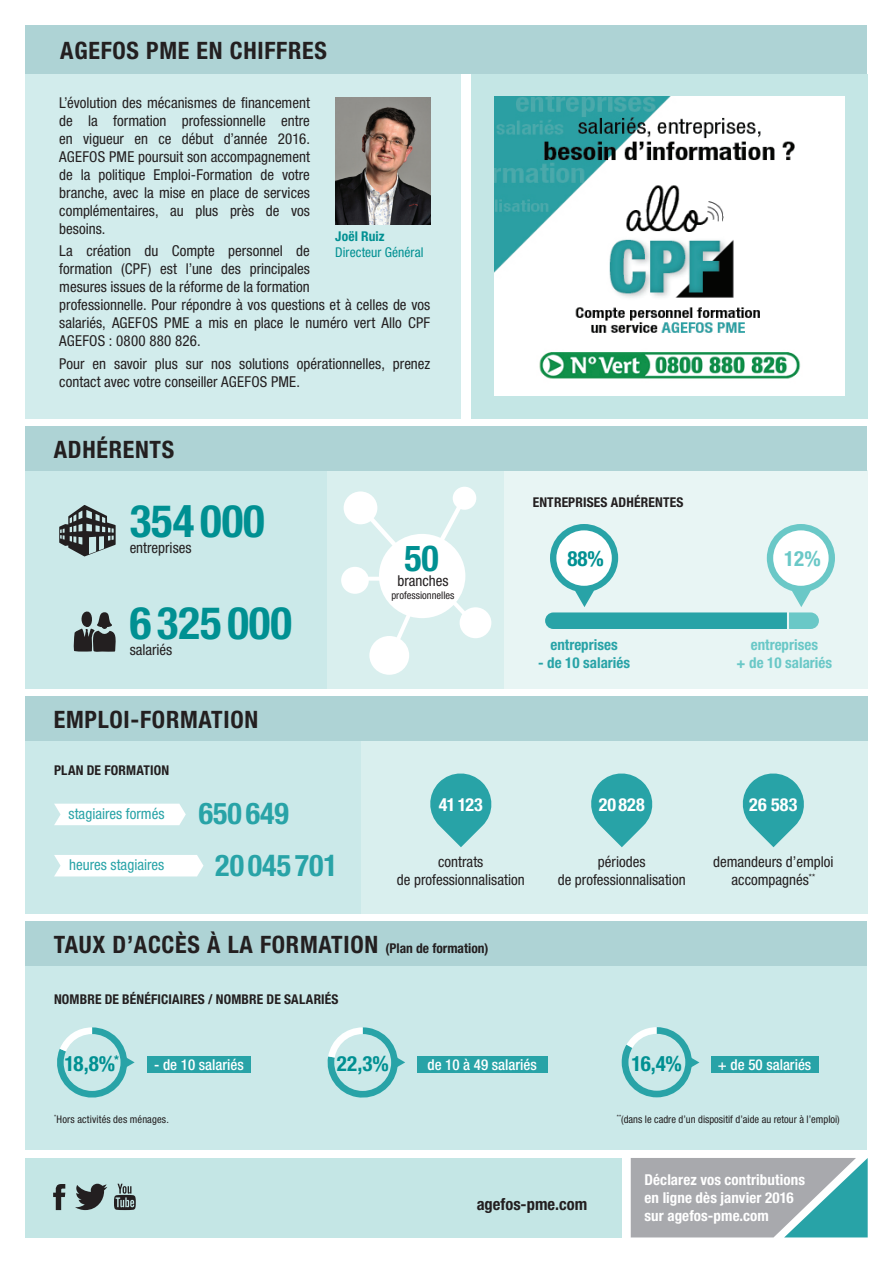
<style>
.page{position:relative;width:893px;height:1263px;background:#fff}
.page>*{position:absolute;margin:0;border:0;box-sizing:border-box;transform-origin:0 0}
.t1{font:700 condensed 45px "Helvetica Neue LT Std";color:#009092}
.t2{font:700 condensed 36px "Helvetica Neue LT Std";color:#009092}
.t3{font:700 condensed 30px "Helvetica Neue LT Std";color:#28a3a7}
.t4{font:700 condensed 24px "Helvetica Neue LT Std";letter-spacing:.03em;color:#231f20}
.t5{font:700 condensed 21px "Helvetica Neue LT Std";letter-spacing:-.02em;color:#009092}
.t6{font:700 condensed 21px "Helvetica Neue LT Std";color:#6ac8c7}
.t7{font:700 condensed 18px "Helvetica Neue LT Std";letter-spacing:.01em;color:#fff}
.t8{font:700 condensed 16.5px "Helvetica Neue LT Std";color:#231f20}
.t9{font:condensed 15px/18px "Helvetica Neue LT Std";color:#231f20;text-align:center}
.t10{font:700 condensed 15px/18px "Helvetica Neue LT Std";letter-spacing:.005em;color:#fff}
.t11{font:500 condensed 15px "Helvetica Neue LT Std";color:#fff}
.t12{font:condensed 15px "Helvetica Neue LT Std";color:#28a3a7}
.t13{font:700 condensed 15px "Helvetica Neue LT Std";color:#28a3a7}
.t14{font:700 condensed 15px/18px "Helvetica Neue LT Std";color:#6ac8c7;text-align:center}
.t15{font:700 condensed 13.5px "Helvetica Neue LT Std";letter-spacing:.01em;color:#231f20}
.t16{font:condensed 13.5px "Helvetica Neue LT Std";letter-spacing:.005em;color:#009092}
.t17{font:700 condensed 13.5px "Helvetica Neue LT Std";letter-spacing:.01em;color:#009092}
.t18{font:condensed 10.5px "Helvetica Neue LT Std";color:#231f20}
.s1{font-weight:700;font-size:30px}
.s2{font-size:13.5px}
</style>
<div class="page">
<div style="left:26px;top:74px;width:435px;height:344px;background:#d2ecec"></div>
<div style="left:471px;top:74px;width:396px;height:344px;background:#c4e6e5"></div>
<div style="left:26px;top:1158px;width:596px;height:79px;background:#c4e6e5"></div>
<div style="left:26px;top:966px;width:841px;height:184px;background:#cbe9e9"></div>
<div style="left:26px;top:922px;width:841px;height:44px;background:#aed3d5"></div>
<div style="left:361px;top:740px;width:506px;height:174px;background:#d9efee"></div>
<div style="left:26px;top:740px;width:335px;height:174px;background:#cbe9e9"></div>
<div style="left:25px;top:696px;width:842px;height:44px;background:#aed3d5"></div>
<div style="left:26px;top:26px;width:841px;height:48px;background:#aed3d5"></div>
<svg style="left:631px;top:1158px;width:237px;height:79px;background:#95acb0"></svg>
<svg style="left:114px;top:1184px;width:22px;height:26px"></svg>
<svg style="left:53px;top:1184px;width:12px;height:26px"></svg>
<svg style="left:75px;top:1184px;width:32px;height:26px"></svg>
<img style="left:335px;top:98px;width:95px;height:126px">
<div style="left:147px;top:1056px;width:104px;height:17px;background:#28a3a7"></div>
<div style="left:417px;top:1056px;width:130px;height:17px;background:#28a3a7"></div>
<div style="left:711px;top:1056px;width:107px;height:17px;background:#28a3a7"></div>
<svg style="left:54px;top:804px;width:132px;height:21px"></svg>
<svg style="left:622px;top:1027px;width:77px;height:70px;background:#8fcfd1"></svg>
<svg style="left:54px;top:855px;width:149px;height:21px"></svg>
<svg style="left:26px;top:426px;width:841px;height:263px;background:#cde6e6"></svg>
<svg style="left:52px;top:1027px;width:83px;height:75px;background:#9ed6d7"></svg>
<div style="left:64px;top:1034px;width:57px;height:57px;background:#cbe9e9;border-radius:50%"></div>
<svg style="left:325px;top:1027px;width:80px;height:73px;background:#9bd4d6"></svg>
<img style="left:494px;top:96px;width:350px;height:300px">
<div style="left:334px;top:1034px;width:57px;height:57px;background:#cbe9e9;border-radius:50%"></div>
<div style="left:628px;top:1034px;width:57px;height:57px;background:#cbe9e9;border-radius:50%"></div>
<svg style="left:427px;top:770px;width:67px;height:77px;background:#6dc0c2"></svg>
<svg style="left:588px;top:770px;width:67px;height:77px;background:#6dc0c2"></svg>
<svg style="left:740px;top:770px;width:67px;height:77px;background:#6dc0c2"></svg>
<h3 class="t4" style="left:60px;top:36px;width:268px">AGEFOS PME EN CHIFFRES</h3>
<p class="t9" style="left:59px;top:94px;width:252px;text-align:justify">L’évolution des mécanismes de financement de la formation professionnelle entre en vigueur en ce début d’année 2016.<br>AGEFOS PME poursuit son accompagnement de la politique Emploi-Formation de votre branche, avec la mise en place de services complémentaires, au plus près de vos besoins.</p>
<p class="t9" style="left:59px;top:242px;width:373px;text-align:left">La création du Compte personnel de<br>formation (CPF) est l’une des principales<br>mesures issues de la réforme de la formation<br>professionnelle. Pour répondre à vos questions et à celles de vos salariés, AGEFOS PME a mis en place le numéro vert Allo CPF AGEFOS : 0800 880 826.</p>
<p class="t9" style="left:59px;top:354px;width:373px;text-align:left">Pour en savoir plus sur nos solutions opérationnelles, prenez contact avec votre conseiller AGEFOS PME.</p>
<p class="t17" style="left:335px;top:228px;width:51px">Joël Ruiz</p>
<p class="t16" style="left:335px;top:245px;width:90px">Directeur Général</p>
<h3 class="t4" style="left:54px;top:434px;width:122px">ADHÉRENTS</h3>
<h1 class="t1" style="left:130px;top:494px;width:137px">354 000</h1>
<p class="t9" style="left:130px;top:538px;width:63px">entreprises</p>
<h1 class="t1" style="left:130px;top:596px;width:164px">6 325 000</h1>
<p class="t9" style="left:130px;top:640px;width:44px">salariés</p>
<h3 class="t4" style="left:54px;top:704px;width:206px">EMPLOI-FORMATION</h3>
<p class="t15" style="left:54px;top:762px;width:117px">PLAN DE FORMATION</p>
<p class="t12" style="left:69px;top:805px;width:222px">stagiaires formés <span class="s1">650 649</span></p>
<h3 class="t3" style="left:215px;top:847px;width:124px">20 045 701</h3>
<p class="t12" style="left:69px;top:856px;width:97px">heures stagiaires</p>
<h2 class="t2" style="left:404px;top:536px;width:36px">50</h2>
<p class="t9" style="left:397px;top:572px;width:53px">branches</p>
<p class="t18" style="left:391px;top:589px;width:64px">professionnelles</p>
<p class="t15" style="left:533px;top:494px;width:152px">ENTREPRISES ADHÉRENTES</p>
<h3 class="t5" style="left:567px;top:546px;width:38px">88%</h3>
<h3 class="t6" style="left:784px;top:546px;width:38px">12%</h3>
<p class="t13" style="left:550px;top:636px;width:69px">entreprises</p>
<p class="t13" style="left:538px;top:654px;width:94px">- de 10 salariés</p>
<p class="t14" style="left:737px;top:636px;width:97px">entreprises<br>+ de 10 salariés</p>
<p class="t7" style="left:439px;top:794px;width:46px">41 123</p>
<p class="t7" style="left:599px;top:794px;width:47px">20 828</p>
<p class="t7" style="left:749px;top:794px;width:50px">26 583</p>
<p class="t9" style="left:397px;top:852px;width:129px">contrats<br>de professionnalisation</p>
<p class="t9" style="left:558px;top:852px;width:129px">périodes<br>de professionnalisation</p>
<p class="t9" style="left:713px;top:852px;width:122px">demandeurs d’emploi accompagnés<sup>**</sup></p>
<h3 class="t4" style="left:54px;top:930px;width:436px">TAUX D’ACCÈS À LA FORMATION <span class="s2">(Plan de formation)</span></h3>
<p class="t15" style="left:54px;top:991px;width:286px">NOMBRE DE BÉNÉFICIAIRES / NOMBRE DE SALARIÉS</p>
<h3 class="t5" style="left:65px;top:1051px;width:56px">18,8%<sup>*</sup></h3>
<p class="t11" style="left:154px;top:1056px;width:91px">- de 10 salariés</p>
<h3 class="t5" style="left:337px;top:1051px;width:54px">22,3%</h3>
<h3 class="t5" style="left:632px;top:1051px;width:52px">16,4%</h3>
<p class="t11" style="left:427px;top:1056px;width:111px">de 10 à 49 salariés</p>
<p class="t11" style="left:718px;top:1056px;width:95px">+ de 50 salariés</p>
<p class="t18" style="left:54px;top:1113px;width:116px"><sup>*</sup>Hors activités des ménages.</p>
<p class="t18" style="left:617px;top:1113px;width:224px"><sup>**</sup>(dans le cadre d’un dispositif d’aide au retour à l’emploi)</p>
<p class="t8" style="left:477px;top:1194px;width:112px">agefos-pme.com</p>
<p class="t10" style="left:644px;top:1170px;width:162px">Déclarez vos contributions en ligne dès janvier 2016 sur agefos-pme.com</p>
</div>
